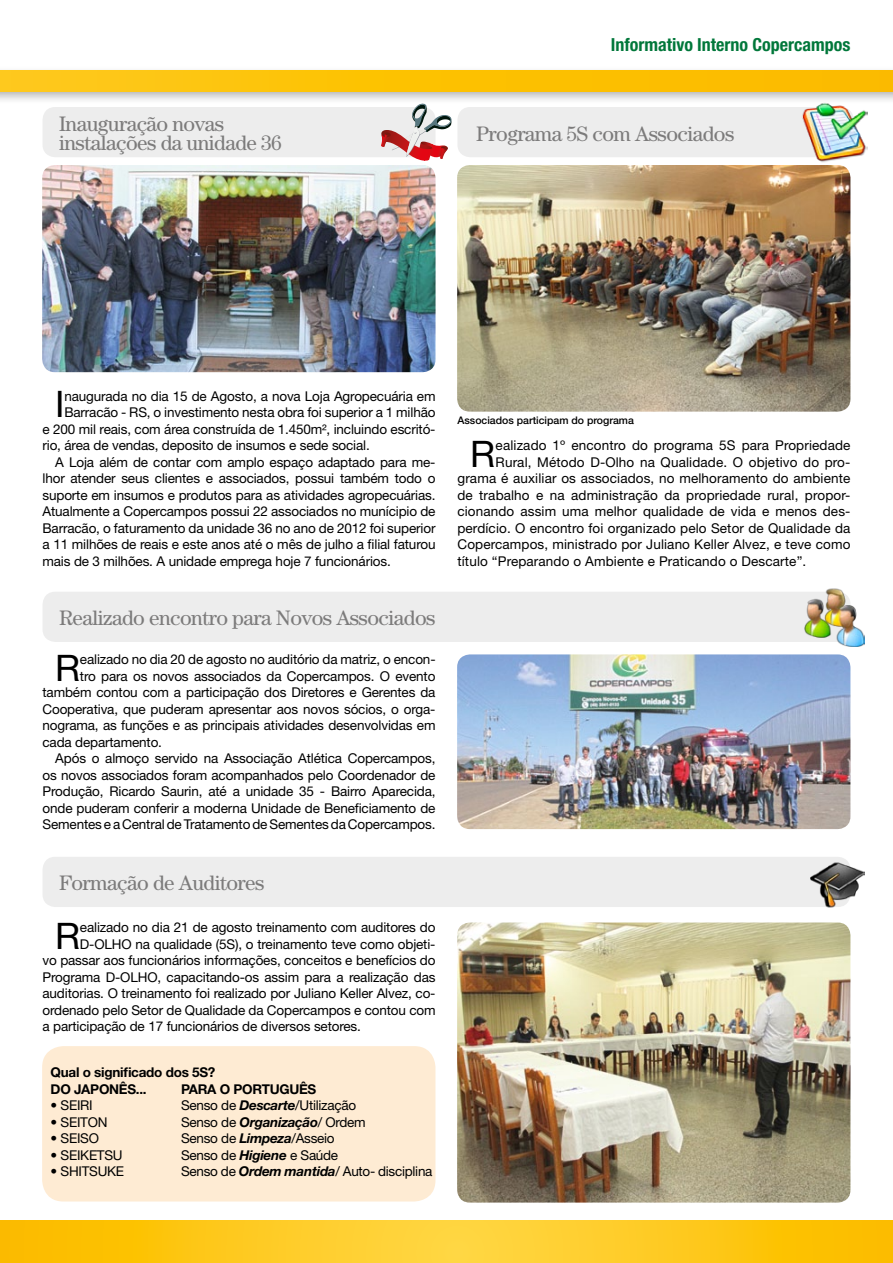
<style>
.page{position:relative;width:893px;height:1263px;background:#fff}
.page>*{position:absolute;margin:0;border:0;box-sizing:border-box;transform-origin:0 0}
.t1{font:36.6px "Helvetica Neue LT Std";color:#000}
.t2{font:21px/19.5px "Century";letter-spacing:-.025em;color:#7c7b7b}
.t3{font:700 condensed 18px "Helvetica Neue LT Std";color:#00773a}
.t4{font:13.5px "Helvetica Neue LT Std";letter-spacing:-.01em;color:#000}
.t5{font:13.5px "Helvetica Neue LT Std";letter-spacing:.01em;color:#000}
.t6{font:700 13.5px/16.5px "Helvetica Neue LT Std";letter-spacing:-.02em;color:#000}
.t7{font:500 10.5px "Helvetica Neue LT Std";color:#000}
.s1{font-weight:700;font-style:italic}
</style>
<div class="page">
<div style="left:42px;top:1046px;width:393px;height:155px;background:#feebd3;border-radius:21px"></div>
<img style="left:42px;top:165px;width:394px;height:207px">
<img style="left:457px;top:165px;width:393px;height:247px">
<img style="left:457px;top:654px;width:393px;height:175px">
<img style="left:457px;top:922px;width:393px;height:280px">
<svg style="left:0;top:1220px;width:893px;height:43px;background:#fdc81c"></svg>
<div style="left:0;top:65px;width:893px;height:40px;background:#000;opacity:.3"></div>
<div style="left:0;top:70px;width:893px;height:21px;background:linear-gradient(to right,#fec916,#fbba00)"></div>
<div style="left:43px;top:107px;width:393px;height:50px;background:#ededed;border-radius:13px"></div>
<div style="left:43px;top:592px;width:807px;height:50px;background:#ededed;border-radius:13px"></div>
<div style="left:43px;top:857px;width:807px;height:50px;background:#ededed;border-radius:13px"></div>
<div style="left:457px;top:107px;width:397px;height:50px;background:#ededed;border-radius:13px"></div>
<img style="left:804px;top:588px;width:61px;height:59px">
<img style="left:810px;top:857px;width:55px;height:51px">
<img style="left:802px;top:99px;width:65px;height:63px">
<svg style="left:381px;top:101px;width:72px;height:60px"></svg>
<h2 class="t2" style="left:59px;top:113px;width:224px">Inauguração novas instalações da unidade 36</h2>
<h3 class="t3" style="left:611px;top:34px;width:241px">Informativo Interno Copercampos</h3>
<h2 class="t2" style="left:476px;top:123px;width:260px">Programa 5S com Associados</h2>
<h1 class="t1" style="left:55px;top:382px;width:11px">I</h1>
<p class="t4" style="left:64px;top:388px;width:373px">naugurada no dia 15 de Agosto, a nova Loja Agropecuária em</p>
<p class="t4" style="left:64px;top:404px;width:373px">Barracão - RS, o investimento nesta obra foi superior a 1 milhão</p>
<p class="t4" style="left:43px;top:421px;width:394px">e 200 mil reais, com área construída de 1.450m², incluindo escritó-</p>
<p class="t4" style="left:43px;top:437px;width:329px">rio, área de vendas, deposito de insumos e sede social.</p>
<p class="t4" style="left:55px;top:454px;width:382px">A Loja além de contar com amplo espaço adaptado para me-</p>
<p class="t4" style="left:43px;top:470px;width:394px">lhor atender seus clientes e associados, possui também todo o</p>
<p class="t4" style="left:43px;top:487px;width:395px">suporte em insumos e produtos para as atividades agropecuárias.</p>
<p class="t4" style="left:43px;top:503px;width:394px">Atualmente a Copercampos possui 22 associados no munícipio de</p>
<p class="t4" style="left:43px;top:520px;width:394px">Barracão, o faturamento da unidade 36 no ano de 2012 foi superior</p>
<p class="t4" style="left:43px;top:536px;width:394px">a 11 milhões de reais e este anos até o mês de julho a filial faturou</p>
<p class="t4" style="left:43px;top:553px;width:350px">mais de 3 milhões. A unidade emprega hoje 7 funcionários.</p>
<h2 class="t2" style="left:59px;top:608px;width:378px">Realizado encontro para Novos Associados</h2>
<h1 class="t1" style="left:55px;top:646px;width:27px">R</h1>
<p class="t4" style="left:80px;top:651px;width:357px">ealizado no dia 20 de agosto no auditório da matriz, o encon-</p>
<p class="t4" style="left:80px;top:668px;width:357px">tro para os novos associados da Copercampos. O evento</p>
<p class="t4" style="left:43px;top:684px;width:394px">também contou com a participação dos Diretores e Gerentes da</p>
<p class="t4" style="left:43px;top:701px;width:394px">Cooperativa, que puderam apresentar aos novos sócios, o orga-</p>
<p class="t4" style="left:43px;top:717px;width:394px">nograma, as funções e as principais atividades desenvolvidas em</p>
<p class="t4" style="left:43px;top:734px;width:121px">cada departamento.</p>
<p class="t4" style="left:55px;top:750px;width:382px">Após o almoço servido na Associação Atlética Copercampos,</p>
<p class="t4" style="left:43px;top:767px;width:394px">os novos associados foram acompanhados pelo Coordenador de</p>
<p class="t4" style="left:43px;top:783px;width:395px">Produção, Ricardo Saurin, até a unidade 35 - Bairro Aparecida,</p>
<p class="t4" style="left:43px;top:800px;width:394px">onde puderam conferir a moderna Unidade de Beneficiamento de</p>
<p class="t4" style="left:43px;top:816px;width:394px">Sementes e a Central de Tratamento de Sementes da Copercampos.</p>
<h2 class="t2" style="left:59px;top:873px;width:207px">Formação de Auditores</h2>
<h1 class="t1" style="left:55px;top:914px;width:27px">R</h1>
<p class="t4" style="left:80px;top:919px;width:357px">ealizado no dia 21 de agosto treinamento com auditores do</p>
<p class="t4" style="left:80px;top:936px;width:357px">D-OLHO na qualidade (5S), o treinamento teve como objeti-</p>
<p class="t4" style="left:43px;top:952px;width:394px">vo passar aos funcionários informações, conceitos e benefícios do</p>
<p class="t4" style="left:43px;top:969px;width:394px">Programa D-OLHO, capacitando-os assim para a realização das</p>
<p class="t4" style="left:43px;top:985px;width:394px">auditorias. O treinamento foi realizado por Juliano Keller Alvez, co-</p>
<p class="t4" style="left:43px;top:1002px;width:395px">ordenado pelo Setor de Qualidade da Copercampos e contou com</p>
<p class="t4" style="left:43px;top:1018px;width:320px">a participação de 17 funcionários de diversos setores.</p>
<p class="t6" style="left:51px;top:1064px;width:166px">Qual o significado dos 5S?<br>DO JAPONÊS...</p>
<p class="t6" style="left:181px;top:1080px;width:137px">PARA O PORTUGUÊS</p>
<p class="t4" style="left:51px;top:1097px;width:44px">• SEIRI</p>
<p class="t4" style="left:181px;top:1097px;width:176px">Senso de <span class="s1">Descarte</span>/Utilização</p>
<p class="t4" style="left:51px;top:1114px;width:58px">• SEITON</p>
<p class="t4" style="left:181px;top:1114px;width:186px">Senso de <span class="s1">Organização</span>/ Ordem</p>
<p class="t4" style="left:51px;top:1130px;width:50px">• SEISO</p>
<p class="t4" style="left:181px;top:1130px;width:155px">Senso de <span class="s1">Limpeza</span>/Asseio</p>
<p class="t4" style="left:51px;top:1147px;width:74px">• SEIKETSU</p>
<p class="t4" style="left:181px;top:1147px;width:159px">Senso de <span class="s1">Higiene</span> e Saúde</p>
<p class="t4" style="left:51px;top:1163px;width:75px">• SHITSUKE</p>
<p class="t4" style="left:181px;top:1163px;width:253px">Senso de <span class="s1">Ordem mantida</span>/ Auto- disciplina</p>
<p class="t7" style="left:457px;top:414px;width:178px">Associados participam do programa</p>
<h1 class="t1" style="left:470px;top:432px;width:27px">R</h1>
<p class="t5" style="left:496px;top:437px;width:356px">ealizado 1º encontro do programa 5S para Propriedade</p>
<p class="t5" style="left:496px;top:454px;width:356px">Rural, Método D-Olho na Qualidade. O objetivo do pro-</p>
<p class="t5" style="left:457px;top:470px;width:394px">grama é auxiliar os associados, no melhoramento do ambiente</p>
<p class="t5" style="left:457px;top:487px;width:394px">de trabalho e na administração da propriedade rural, propor-</p>
<p class="t5" style="left:457px;top:503px;width:394px">cionando assim uma melhor qualidade de vida e menos des-</p>
<p class="t5" style="left:457px;top:520px;width:394px">perdício. O encontro foi organizado pelo Setor de Qualidade da</p>
<p class="t5" style="left:457px;top:536px;width:394px">Copercampos, ministrado por Juliano Keller Alvez, e teve como</p>
<p class="t5" style="left:457px;top:553px;width:350px">título “Preparando o Ambiente e Praticando o Descarte”.</p>
</div>
